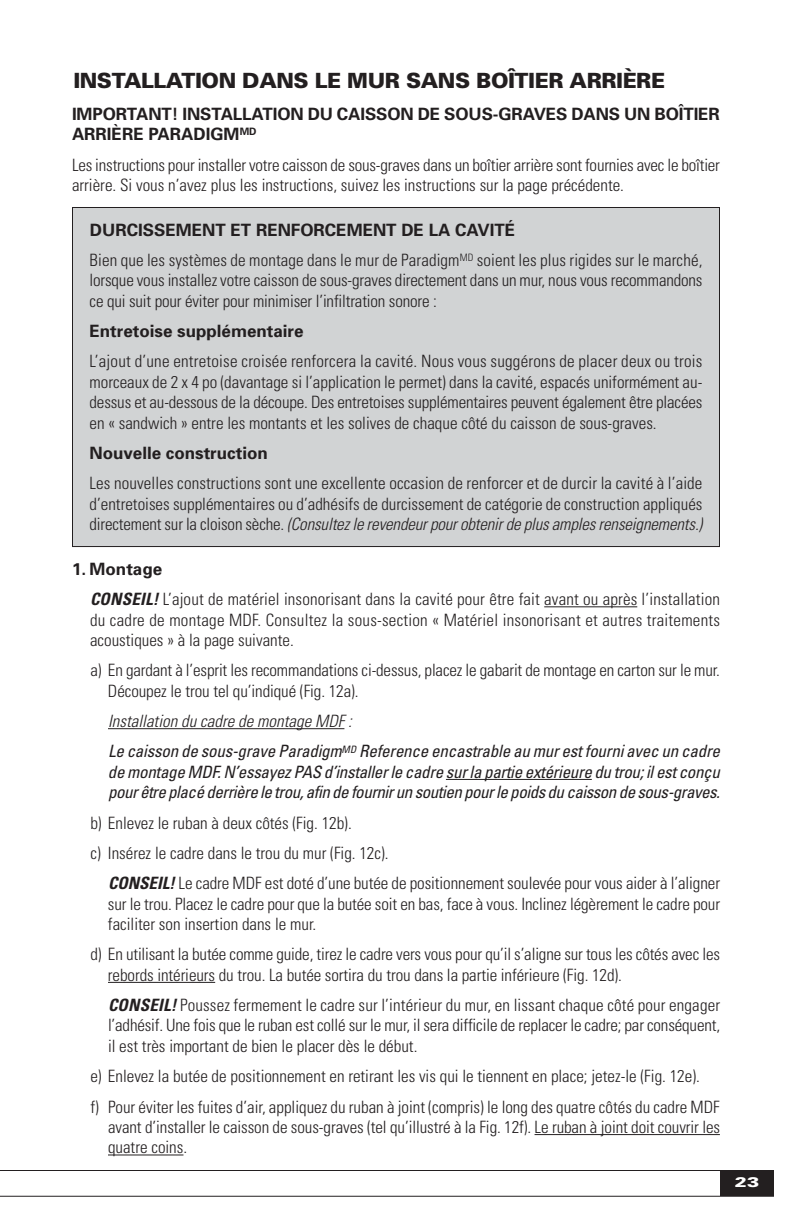
<style>
.page{position:relative;width:792px;height:1224px;background:#fff}
.page>*{position:absolute;margin:0;border:0;box-sizing:border-box;transform-origin:0 0}
.t1{font:900 21px "Univers";letter-spacing:-.02em;color:#231f20}
.t2{font:300 condensed 17px/20.4px "Univers";color:#231f20}
.t3{font:italic condensed 17px/30.4px "Univers";letter-spacing:-.015em;color:#231f20}
.t4{font:700 17px/20.4px "Univers";color:#231f20}
.t5{font:900 14px "Univers";color:#fff;scale:1.3 1}
.s1{font-weight:700;font-stretch:normal}
.s2{font-style:italic}
.s3{font-weight:700;font-style:italic}
.s4{font-weight:300}
</style>
<div class="page">
<div style="left:720px;top:1171px;width:54px;height:25px;background:#231f20"></div>
<hr style="left:0;top:1196px;width:774px;height:1px;background:#231f20">
<hr style="left:0;top:1170px;width:774px;height:1px;background:#231f20">
<div style="left:72px;top:208px;width:648px;height:339px;background:#d1d3d4"></div>
<hr style="left:544px;top:606px;width:93px;height:1px;background:#231f20">
<hr style="left:108px;top:728px;width:236px;height:1px;background:#231f20">
<hr style="left:446px;top:779px;width:146px;height:1px;background:#231f20">
<hr style="left:108px;top:982px;width:107px;height:1px;background:#231f20">
<hr style="left:535px;top:1134px;width:185px;height:1px;background:#231f20">
<hr style="left:108px;top:1155px;width:75px;height:1px;background:#231f20">
<p class="t1" style="left:73px;top:73px;width:593px">INSTALLATION DANS LE MUR SANS BOÎTIER ARRIÈRE</p>
<p class="t4" style="left:72px;top:105px;width:649px">IMPORTANT! INSTALLATION DU CAISSON DE SOUS-GRAVES DANS UN BOÎTIER<br>ARRIÈRE PARADIGM<sup>MD</sup></p>
<p class="t2" style="left:72px;top:156px;width:650px">Les instructions pour installer votre caisson de sous-graves dans un boîtier arrière sont fournies avec le boîtier arrière. Si vous n’avez plus les instructions, suivez les instructions sur la page précédente.</p>
<p class="t2" style="left:90px;top:216px;width:614px;line-height:30.4px"><span class="s1">DURCISSEMENT ET RENFORCEMENT DE LA CAVITÉ<br></span>Bien que les systèmes de montage dans le mur de Paradigm<sup>MD</sup> soient les plus rigides sur le marché,</p>
<p class="t2" style="left:90px;top:272px;width:614px">lorsque vous installez votre caisson de sous-graves directement dans un mur, nous vous recommandons ce qui suit pour éviter pour minimiser l’infiltration sonore :</p>
<p class="t4" style="left:90px;top:322px;width:216px">Entretoise supplémentaire</p>
<p class="t2" style="left:90px;top:353px;width:614px;text-align:justify">L’ajout d’une entretoise croisée renforcera la cavité. Nous vous suggérons de placer deux ou trois morceaux de 2 x 4 po (davantage si l’application le permet) dans la cavité, espacés uniformément au&shy;dessus et au-dessous de la découpe. Des entretoises supplémentaires peuvent également être placées en « sandwich » entre les montants et les solives de chaque côté du caisson de sous-graves.</p>
<p class="t4" style="left:90px;top:444px;width:180px">Nouvelle construction</p>
<p class="t2" style="left:90px;top:475px;width:618px">Les nouvelles constructions sont une excellente occasion de renforcer et de durcir la cavité à l’aide d’entretoises supplémentaires ou d’adhésifs de durcissement de catégorie de construction appliqués d i r e c t e m e n t s u r l a c l o i s o n s è c h e . <span class="s2">(Consultezle revendeurpourobtenirde plusamplesrenseignements.)</span></p>
<p class="t2" style="left:90px;top:555px;width:631px;line-height:30.4px;text-indent:-18px"><span class="s1">1. Montage<br></span><span class="s3">CONSEIL!</span>L’ajout de matériel insonorisant dans la cavité pour être fait avant ou après l’installation</p>
<p class="t2" style="left:90px;top:611px;width:632px">du cadre de montage MDF. Consultez la sous-section « Matériel insonorisant et autres traitements acoustiques » à la page suivante.</p>
<p class="t2" style="left:108px;top:662px;width:614px;text-indent:-18px">a) En gardant à l’esprit les recommandations ci-dessus, placez le gabarit de montage en carton sur le mur.<br>Découpez le trou tel qu’indiqué (Fig. 12a).</p>
<p class="t3" style="left:108px;top:707px;width:617px"><span class="s4">Installation du cadre de montage MDF :<br></span>Le caisson de sous-grave Paradigm<sup>MD</sup> Reference encastrable au murestfourniavec un cadre</p>
<p class="t3" style="left:108px;top:763px;width:617px;line-height:20.4px">de montage MDF.N’essayezPAS d’installerle cadre surla partie extérieure du trou;ilestconçu pourêtre placé derrière le trou,afin de fournirun soutien pourle poids du caisson de sous-graves.</p>
<p class="t2" style="left:90px;top:814px;width:263px">b) Enlevez le ruban à deux côtés (Fig. 12b).</p>
<p class="t2" style="left:90px;top:844px;width:300px">c) Insérez le cadre dans le trou du mur (Fig. 12c).</p>
<p class="t2" style="left:108px;top:875px;width:614px"><span class="s3">CONSEIL!</span>Le cadre MDF est doté d’une butée de positionnement soulevée pour vous aider à l’aligner</p>
<p class="t2" style="left:108px;top:895px;width:614px">sur le trou. Placez le cadre pour que la butée soit en bas, face à vous. Inclinez légèrement le cadre pour faciliter son insertion dans le mur.</p>
<p class="t2" style="left:108px;top:946px;width:614px;text-indent:-18px">d) En utilisant la butée comme guide, tirez le cadre vers vous pour qu’il s’aligne sur tous les côtés avec les rebords intérieurs du trou. La butée sortira du trou dans la partie inférieure (Fig. 12d).</p>
<p class="t2" style="left:108px;top:997px;width:614px;text-align:justify"><span class="s3">CONSEIL!</span>Poussez fermement le cadre sur l’intérieur du mur, en lissant chaque côté pour engager l’adhésif. Une fois que le ruban est collé sur le mur, il sera difficile de replacer le cadre; par conséquent, il est très important de bien le placer dès le début.</p>
<p class="t2" style="left:90px;top:1063px;width:631px;line-height:30.4px">e) Enlevez la butée de positionnement en retirant les vis qui le tiennent en place; jetez-le (Fig. 12e).<br>f) Pour éviter les fuites d’air, appliquez du ruban à joint (compris) le long des quatre côtés du cadre MDF</p>
<p class="t2" style="left:108px;top:1118px;width:614px">avant d’installer le caisson de sous-graves (tel qu’illustré à la Fig. 12f). Le ruban à joint doit couvrir les quatre coins.</p>
<p class="t5" style="left:735px;top:1177px;width:20px">23</p>
</div>
